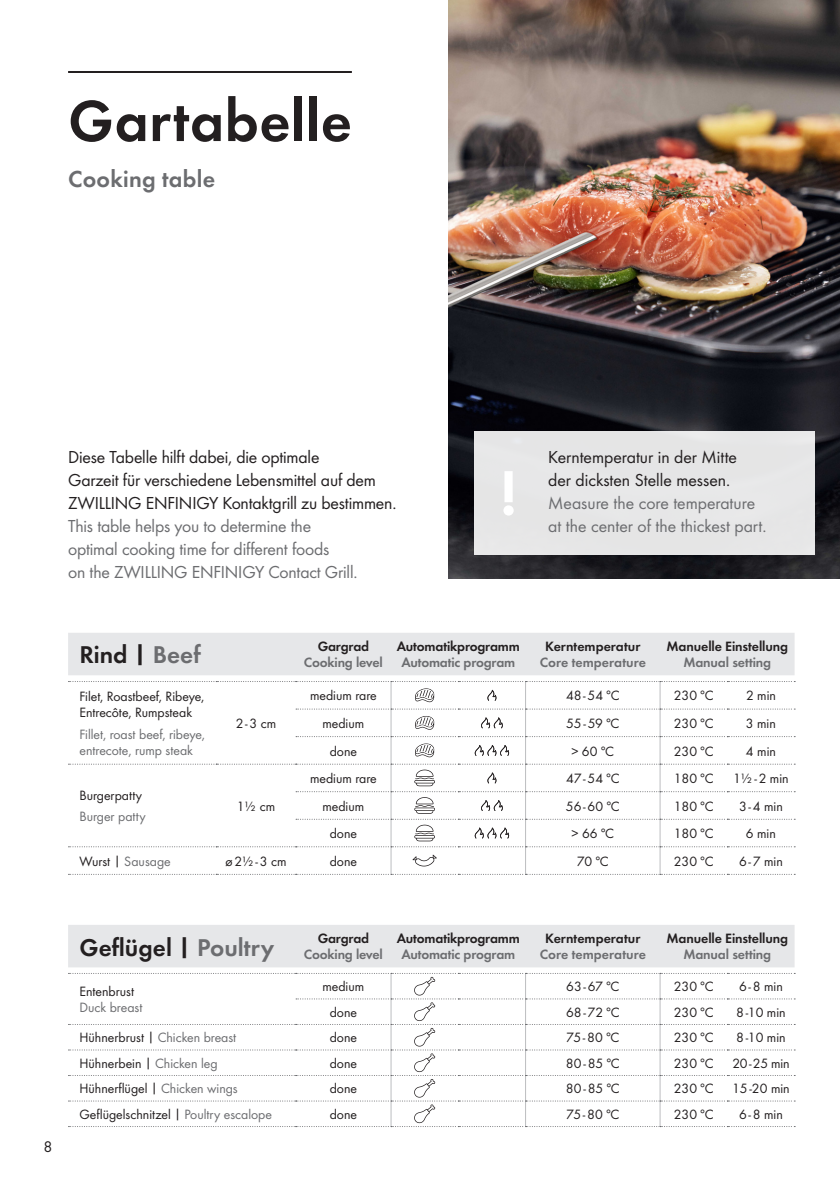
<style>
.page{position:relative;width:840px;height:1191px;background:#fff}
.page>*{position:absolute;margin:0;border:0;box-sizing:border-box;transform-origin:0 0}
.t1{font:60px "Futura Dem";letter-spacing:.01em;color:#231f20}
.t2{font:25.2px "Futura Dem";color:#231f20}
.t3{font:24px "Futura Dem";letter-spacing:.01em;color:#6c6d70}
.t4{font:18px/23px "Futura Boo";letter-spacing:-.01em;color:#231f20}
.t5{font:18px/23px "Futura Boo";letter-spacing:-.01em;color:#6c6d70}
.t6{font:16px "Futura Boo";color:#231f20}
.t7{font:14px/16px "Futura Boo";color:#231f20}
.t8{font:14px "Futura Dem";letter-spacing:-.01em;color:#231f20}
.t9{font:14px "Futura Dem";letter-spacing:-.01em;color:#6c6d70}
.t10{font:14px/16px "Futura Boo";color:#6c6d70}
.s1{color:#6c6d70}
.s2{color:#231f20}
</style>
<div class="page">
<img style="left:448px;top:0;width:391px;height:578px">
<hr style="left:68px;top:71px;width:283px;height:2px;background:#231f20">
<div style="left:473px;top:431px;width:341px;height:124px;background:#e6e6e7"></div>
<svg style="left:503px;top:471px;width:10px;height:44px"></svg>
<div style="left:68px;top:633px;width:726px;height:42px;background:#e6e7e9"></div>
<svg style="left:68px;top:681px;width:726px;height:194px"></svg>
<div style="left:68px;top:925px;width:726px;height:42px;background:#e6e7e9"></div>
<svg style="left:68px;top:973px;width:726px;height:154px"></svg>
<h1 class="t1" style="left:68px;top:79px;width:285px">Gartabelle</h1>
<h3 class="t3" style="left:68px;top:162px;width:148px">Cooking table</h3>
<p class="t4" style="left:68px;top:445px;width:329px">Diese Tabelle hilft dabei, die optimale<br>Garzeit für verschiedene Lebensmittel auf dem<br>ZWILLING ENFINIGY Kontaktgrill zu bestimmen.</p>
<p class="t5" style="left:68px;top:514px;width:291px">This table helps you to determine the optimal cooking time for different foods<br>on the ZWILLING ENFINIGY Contact Grill.</p>
<p class="t4" style="left:548px;top:445px;width:190px">Kerntemperatur in der Mitte der dicksten Stelle messen.</p>
<p class="t5" style="left:548px;top:491px;width:219px">Measure the core temperature at the center of the thickest part.</p>
<h2 class="t2" style="left:79px;top:637px;width:123px">Rind | <span class="s1">Beef</span></h2>
<p class="t8" style="left:317px;top:637px;width:53px">Gargrad</p>
<p class="t9" style="left:304px;top:653px;width:80px">Cooking level</p>
<p class="t8" style="left:396px;top:637px;width:124px">Automatikprogramm</p>
<p class="t9" style="left:401px;top:653px;width:115px">Automatic program</p>
<p class="t8" style="left:545px;top:637px;width:97px">Kerntemperatur</p>
<p class="t9" style="left:539px;top:653px;width:108px">Core temperature</p>
<p class="t8" style="left:666px;top:637px;width:123px">Manuelle Einstellung</p>
<p class="t9" style="left:683px;top:653px;width:89px">Manual setting</p>
<p class="t7" style="left:79px;top:687px;width:126px">Filet, Roastbeef, Ribeye,<br>Entrecôte, Rumpsteak</p>
<p class="t10" style="left:79px;top:725px;width:127px">Fillet, roast beef, ribeye, entrecote, rump steak</p>
<p class="t7" style="left:79px;top:786px;width:64px">Burgerpatty</p>
<p class="t10" style="left:79px;top:808px;width:68px">Burger patty</p>
<p class="t7" style="left:236px;top:714px;width:42px">2-3 cm</p>
<p class="t7" style="left:237px;top:797px;width:40px">1½ cm</p>
<p class="t7" style="left:310px;top:687px;width:68px">medium rare</p>
<p class="t7" style="left:565px;top:687px;width:55px">48-54°C</p>
<p class="t7" style="left:673px;top:687px;width:41px">230°C</p>
<p class="t7" style="left:745px;top:687px;width:31px">2 min</p>
<p class="t7" style="left:322px;top:714px;width:43px">medium</p>
<p class="t7" style="left:566px;top:714px;width:55px">55-59°C</p>
<p class="t7" style="left:673px;top:714px;width:41px">230°C</p>
<p class="t7" style="left:745px;top:714px;width:31px">3 min</p>
<p class="t7" style="left:329px;top:742px;width:29px">done</p>
<p class="t7" style="left:571px;top:742px;width:44px">&gt; 60°C</p>
<p class="t7" style="left:673px;top:742px;width:41px">230°C</p>
<p class="t7" style="left:745px;top:742px;width:31px">4 min</p>
<p class="t7" style="left:310px;top:769px;width:68px">medium rare</p>
<p class="t7" style="left:565px;top:769px;width:55px">47-54°C</p>
<p class="t7" style="left:673px;top:769px;width:41px">180°C</p>
<p class="t7" style="left:732px;top:769px;width:57px">1½-2 min</p>
<p class="t7" style="left:322px;top:797px;width:43px">medium</p>
<p class="t7" style="left:565px;top:797px;width:55px">56-60°C</p>
<p class="t7" style="left:673px;top:797px;width:41px">180°C</p>
<p class="t7" style="left:738px;top:797px;width:45px">3-4 min</p>
<p class="t7" style="left:329px;top:824px;width:29px">done</p>
<p class="t7" style="left:571px;top:824px;width:44px">&gt; 66°C</p>
<p class="t7" style="left:673px;top:824px;width:41px">180°C</p>
<p class="t7" style="left:745px;top:824px;width:31px">6 min</p>
<p class="t10" style="left:79px;top:852px;width:93px"><span class="s2">Wurst |</span> Sausage</p>
<p class="t7" style="left:225px;top:852px;width:62px">ø2½-3 cm</p>
<p class="t7" style="left:329px;top:852px;width:29px">done</p>
<p class="t7" style="left:576px;top:852px;width:33px">70°C</p>
<p class="t7" style="left:673px;top:852px;width:41px">230°C</p>
<p class="t7" style="left:738px;top:852px;width:45px">6-7 min</p>
<p class="t6" style="left:43px;top:1135px;width:10px">8</p>
<h2 class="t2" style="left:79px;top:929px;width:196px">Geflügel | <span class="s1">Poultry</span></h2>
<p class="t8" style="left:317px;top:929px;width:53px">Gargrad</p>
<p class="t9" style="left:304px;top:945px;width:80px">Cooking level</p>
<p class="t8" style="left:396px;top:929px;width:124px">Automatikprogramm</p>
<p class="t9" style="left:401px;top:945px;width:115px">Automatic program</p>
<p class="t8" style="left:545px;top:929px;width:97px">Kerntemperatur</p>
<p class="t9" style="left:539px;top:945px;width:108px">Core temperature</p>
<p class="t8" style="left:666px;top:929px;width:123px">Manuelle Einstellung</p>
<p class="t9" style="left:683px;top:945px;width:89px">Manual setting</p>
<p class="t7" style="left:79px;top:982px;width:56px">Entenbrust</p>
<p class="t10" style="left:79px;top:998px;width:64px">Duck breast</p>
<p class="t7" style="left:322px;top:978px;width:43px">medium</p>
<p class="t7" style="left:566px;top:978px;width:55px">63-67°C</p>
<p class="t7" style="left:673px;top:978px;width:41px">230°C</p>
<p class="t7" style="left:738px;top:978px;width:45px">6-8 min</p>
<p class="t7" style="left:329px;top:1003px;width:29px">done</p>
<p class="t7" style="left:565px;top:1003px;width:55px">68-72°C</p>
<p class="t7" style="left:673px;top:1003px;width:41px">230°C</p>
<p class="t7" style="left:735px;top:1003px;width:51px">8-10 min</p>
<p class="t10" style="left:79px;top:1029px;width:158px"><span class="s2">Hühnerbrust |</span> Chicken breast</p>
<p class="t7" style="left:329px;top:1029px;width:29px">done</p>
<p class="t7" style="left:566px;top:1029px;width:55px">75-80°C</p>
<p class="t7" style="left:673px;top:1029px;width:41px">230°C</p>
<p class="t7" style="left:735px;top:1029px;width:51px">8-10 min</p>
<p class="t7" style="left:79px;top:1054px;width:140px">Hühnerbein | <span class="s1">Chicken leg</span></p>
<p class="t7" style="left:329px;top:1054px;width:29px">done</p>
<p class="t7" style="left:565px;top:1054px;width:55px">80-85°C</p>
<p class="t7" style="left:673px;top:1054px;width:41px">230°C</p>
<p class="t7" style="left:732px;top:1054px;width:59px">20-25 min</p>
<p class="t7" style="left:79px;top:1080px;width:160px">Hühnerflügel | <span class="s1">Chicken wings</span></p>
<p class="t7" style="left:329px;top:1080px;width:29px">done</p>
<p class="t7" style="left:565px;top:1080px;width:55px">80-85°C</p>
<p class="t7" style="left:673px;top:1080px;width:41px">230°C</p>
<p class="t7" style="left:731px;top:1080px;width:59px">15-20 min</p>
<p class="t7" style="left:79px;top:1105px;width:194px">Geflügelschnitzel | <span class="s1">Poultry escalope</span></p>
<p class="t7" style="left:329px;top:1105px;width:29px">done</p>
<p class="t7" style="left:566px;top:1105px;width:55px">75-80°C</p>
<p class="t7" style="left:673px;top:1105px;width:41px">230°C</p>
<p class="t7" style="left:738px;top:1105px;width:45px">6-8 min</p>
</div>
